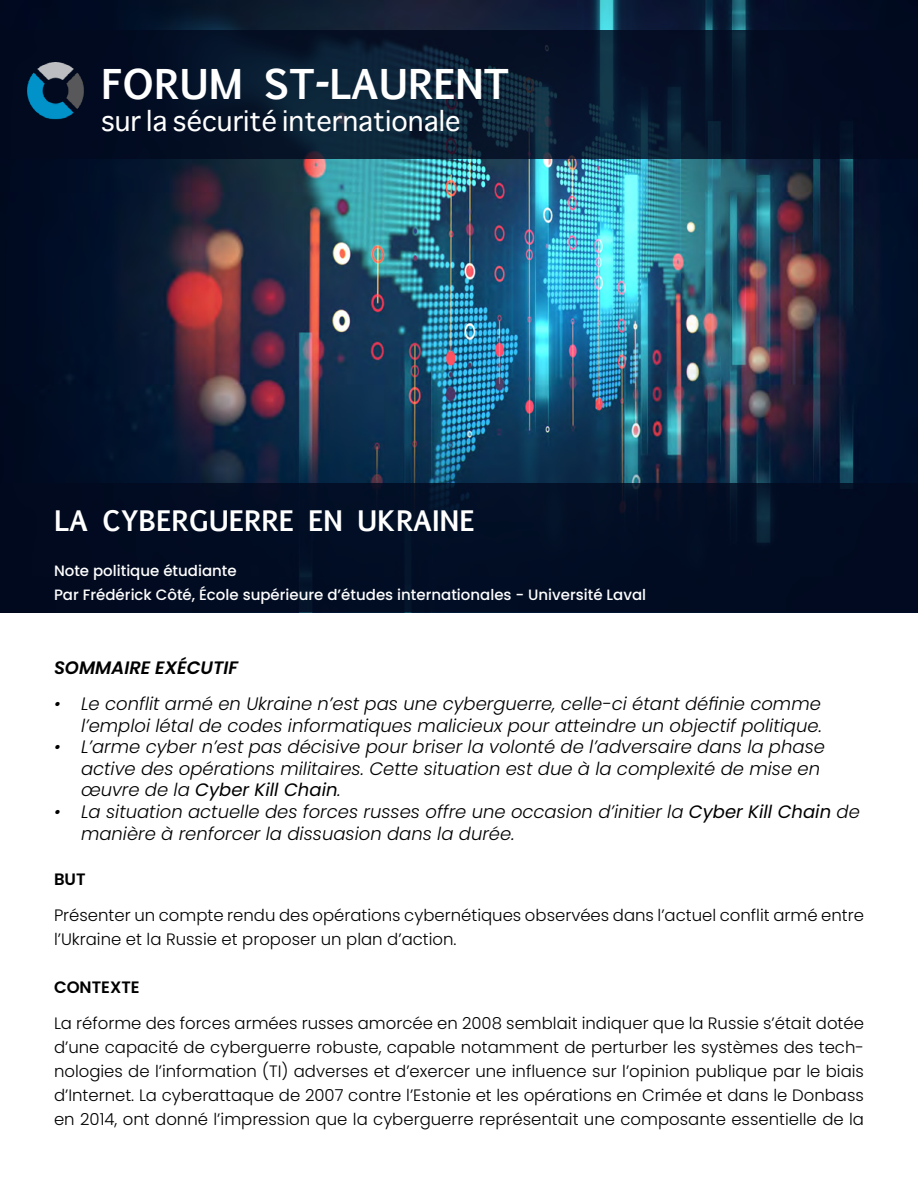
<style>
.page{position:relative;width:918px;height:1188px;background:#fff}
.page>*{position:absolute;margin:0;border:0;box-sizing:border-box;transform-origin:0 0}
.t1{font:700 39.3px "Euphemia UCAS";color:#fff}
.t2{font:27px "Sathu";color:#fff}
.t3{font:700 27px "Euphemia UCAS";color:#fff}
.t4{font:italic 300 18px/21.6px "Poppins";color:#000}
.t5{font:italic 600 18px "Poppins";color:#000}
.t6{font:300 16.5px/24px "Poppins";color:#000}
.t7{font:600 16.5px "Poppins";color:#000}
.t8{font:500 15px/24px "Poppins";color:#fff}
.s1{font-weight:400}
</style>
<div class="page">
<img style="left:0;top:0;width:918px;height:483px">
<div style="left:0;top:483px;width:918px;height:129px;background:#020a1f"></div>
<svg style="left:0;top:30px;width:918px;height:129px;background:#06152b"></svg>
<img style="left:27px;top:62px;width:62px;height:66px">
<h1 class="t1" style="left:101px;top:54px;width:410px">FORUM ST-LAURENT</h1>
<h2 class="t2" style="left:101px;top:99px;width:361px">sur la sécurité internationale</h2>
<h2 class="t3" style="left:54px;top:500px;width:422px">LA CYBERGUERRE EN UKRAINE</h2>
<p class="t8" style="left:54px;top:559px;width:594px">Note politique étudiante<br>Par Frédérick Côté, École supérieure d’études internationales - Université Laval</p>
<p class="t5" style="left:54px;top:657px;width:186px">SOMMAIRE EXÉCUTIF</p>
<p class="t4" style="left:54px;top:693px;width:769px;text-align:right">• Le conflit armé en Ukraine n’est pas une cyberguerre, celle-ci étant définie comme l’emploi létal de codes informatiques malicieux pour atteindre un objectif politique.</p>
<p class="t4" style="left:81px;top:736px;width:746px;text-indent:-27px">• L’arme cyber n’est pas décisive pour briser la volonté de l’adversaire dans la phase active des opérations militaires. Cette situation est due à la complexité de mise en œuvre de la <span class="s1">Cyber Kill Chain</span>.</p>
<p class="t4" style="left:81px;top:801px;width:780px;text-indent:-27px">• La situation actuelle des forces russes offre une occasion d’initier la <span class="s1">Cyber Kill Chain</span> de manière à renforcer la dissuasion dans la durée.</p>
<p class="t7" style="left:54px;top:869px;width:33px">BUT</p>
<p class="t6" style="left:54px;top:903px;width:812px">Présenter un compte rendu des opérations cybernétiques observées dans l’actuel conflit armé entre l’Ukraine et la Russie et proposer un plan d’action.</p>
<p class="t7" style="left:54px;top:977px;width:87px">CONTEXTE</p>
<p class="t6" style="left:54px;top:1011px;width:812px;text-align:justify">La réforme des forces armées russes amorcée en 2008 semblait indiquer que la Russie s’était dotée d’une capacité de cyberguerre robuste, capable notamment de perturber les systèmes des tech&shy;nologies de l’information (TI) adverses et d’exercer une influence sur l’opinion publique par le biais d’Internet. La cyberattaque de 2007 contre l’Estonie et les opérations en Crimée et dans le Donbass en 2014, ont donné l’impression que la cyberguerre représentait une composante essentielle de la</p>
</div>
